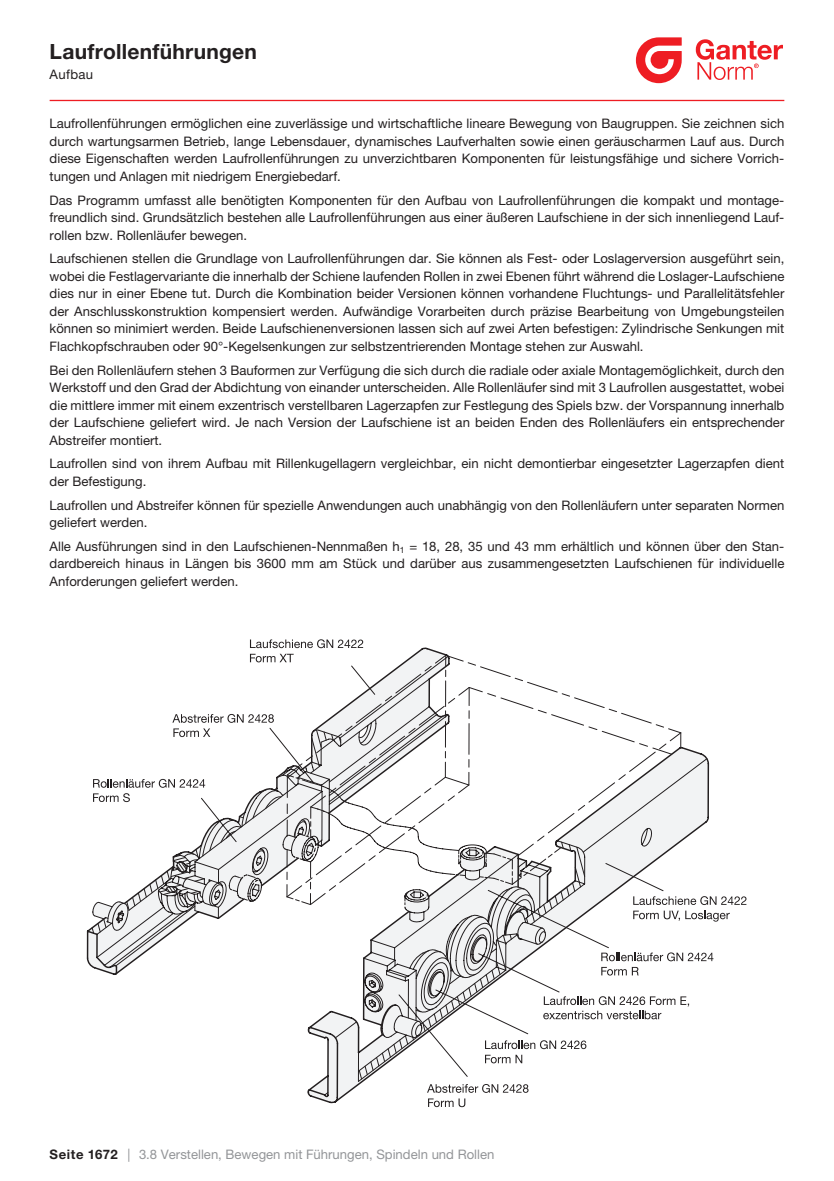
<style>
.page{position:relative;width:834px;height:1181px;background:#fff}
.page>*{position:absolute;margin:0;border:0;box-sizing:border-box;transform-origin:0 0}
.t1{font:700 21px "Helvetica Neue LTW1 G";letter-spacing:.01em;color:#231f20}
.t2{font:13.12px/17.5px "Helvetica Neue LT Pro";color:#231f20;text-align:justify}
.t3{font:13.12px "Helvetica Neue LT Pro";color:#939598}
.t4{font:13.12px "Helvetica Neue LTW1 G";letter-spacing:.025em;color:#231f20}
.s1{font-family:"Helvetica Neue LTW1 G";font-weight:700;color:#231f20}
.s2{font-family:"Helvetica Neue LTW1 G"}
</style>
<div class="page">
<hr style="left:50px;top:100px;width:734px;height:1px;background:#ee1d23">
<svg style="left:635px;top:37px;width:46px;height:46px"></svg>
<svg style="left:695px;top:39px;width:87px;height:41px"></svg>
<svg style="left:91px;top:908px;width:494px;height:171px"></svg>
<svg style="left:427px;top:1084px;width:101px;height:23px"></svg>
<svg style="left:485px;top:1040px;width:101px;height:23px"></svg>
<svg style="left:543px;top:996px;width:146px;height:23px"></svg>
<svg style="left:601px;top:952px;width:112px;height:9px"></svg>
<svg style="left:601px;top:967px;width:37px;height:8px"></svg>
<svg style="left:250px;top:639px;width:113px;height:9px"></svg>
<svg style="left:93px;top:654px;width:653px;height:267px"></svg>
<h1 class="t1" style="left:50px;top:39px;width:209px">Laufrollenführungen</h1>
<p class="t4" style="left:50px;top:67px;width:45px">Aufbau</p>
<p class="t2" style="left:50px;top:115px;width:736px">Laufrollenführungen ermöglichen eine zuverlässige und wirtschaftliche lineare Bewegung von Baugruppen. Sie zeichnen sich durch wartungsarmen Betrieb, lange Lebensdauer, dynamisches Laufverhalten sowie einen geräuscharmen Lauf aus. Durch diese Eigenschaften werden Laufrollenführungen zu unverzichtbaren Komponenten für leistungsfähige und sichere Vorrich&shy;tungen und Anlagen mit niedrigem Energiebedarf.</p>
<p class="t2" style="left:50px;top:191px;width:736px">Das Programm umfasst alle benötigten Komponenten für den Aufbau von Laufrollenführungen die kompakt und montage&shy;freundlich sind. Grundsätzlich bestehen alle Laufrollenführungen aus einer äußeren Laufschiene in der sich innenliegend Lauf&shy;rollen bzw. Rollenläufer bewegen.</p>
<p class="t2" style="left:50px;top:250px;width:736px">Laufschienen stellen die Grundlage von Laufrollenführungen dar. Sie können als Fest- oder Loslagerversion ausgeführt sein, wobei die Festlagervariante die innerhalb der Schiene laufenden Rollen in zwei Ebenen führt während die Loslager-Laufschiene dies nur in einer Ebene tut. Durch die Kombination beider Versionen können vorhandene Fluchtungs- und Parallelitätsfehler der Anschlusskonstruktion kompensiert werden. Aufwändige Vorarbeiten durch präzise Bearbeitung von Umgebungsteilen können so minimiert werden. Beide Laufschienenversionen lassen sich auf zwei Arten befestigen: Zylindrische Senkungen mit Flachkopfschrauben oder 90°-Kegelsenkungen zur selbstzentrierenden Montage stehen zur Auswahl.</p>
<p class="t2" style="left:50px;top:361px;width:736px">Bei den Rollenläufern stehen 3 Bauformen zur Verfügung die sich durch die radiale oder axiale Montagemöglichkeit, durch den Werkstoff und den Grad der Abdichtung von einander unterscheiden. Alle Rollenläufer sind mit 3 Laufrollen ausgestattet, wobei die mittlere immer mit einem exzentrisch verstellbaren Lagerzapfen zur Festlegung des Spiels bzw. der Vorspannung innerhalb der Laufschiene geliefert wird. Je nach Version der Laufschiene ist an beiden Enden des Rollenläufers ein entsprechender Abstreifer montiert.</p>
<p class="t2" style="left:50px;top:455px;width:736px">Laufrollen sind von ihrem Aufbau mit Rillenkugellagern vergleichbar, ein nicht demontierbar eingesetzter Lagerzapfen dient der Befestigung.</p>
<p class="t2" style="left:50px;top:496px;width:736px">Laufrollen und Abstreifer können für spezielle Anwendungen auch unabhängig von den Rollenläufern unter separaten Normen geliefert werden.</p>
<p class="t2" style="left:50px;top:537px;width:736px">Alle Ausführungen sind in den Laufschienen-Nennmaßen h<sub>1</sub> = 18, 28, 35 und 43 mm erhältlich und können über den Stan&shy;dardbereich hinaus in Längen bis 3600 mm am Stück und darüber aus zusammengesetzten Laufschienen für individuelle Anforderungen geliefert werden.</p>
<p class="t3" style="left:50px;top:1147px;width:446px"><span class="s1">Seite 1672</span> <span class="s2">|</span> 3.8 Verstellen, Bewegen mit Führungen, Spindeln und Rollen</p>
</div>
